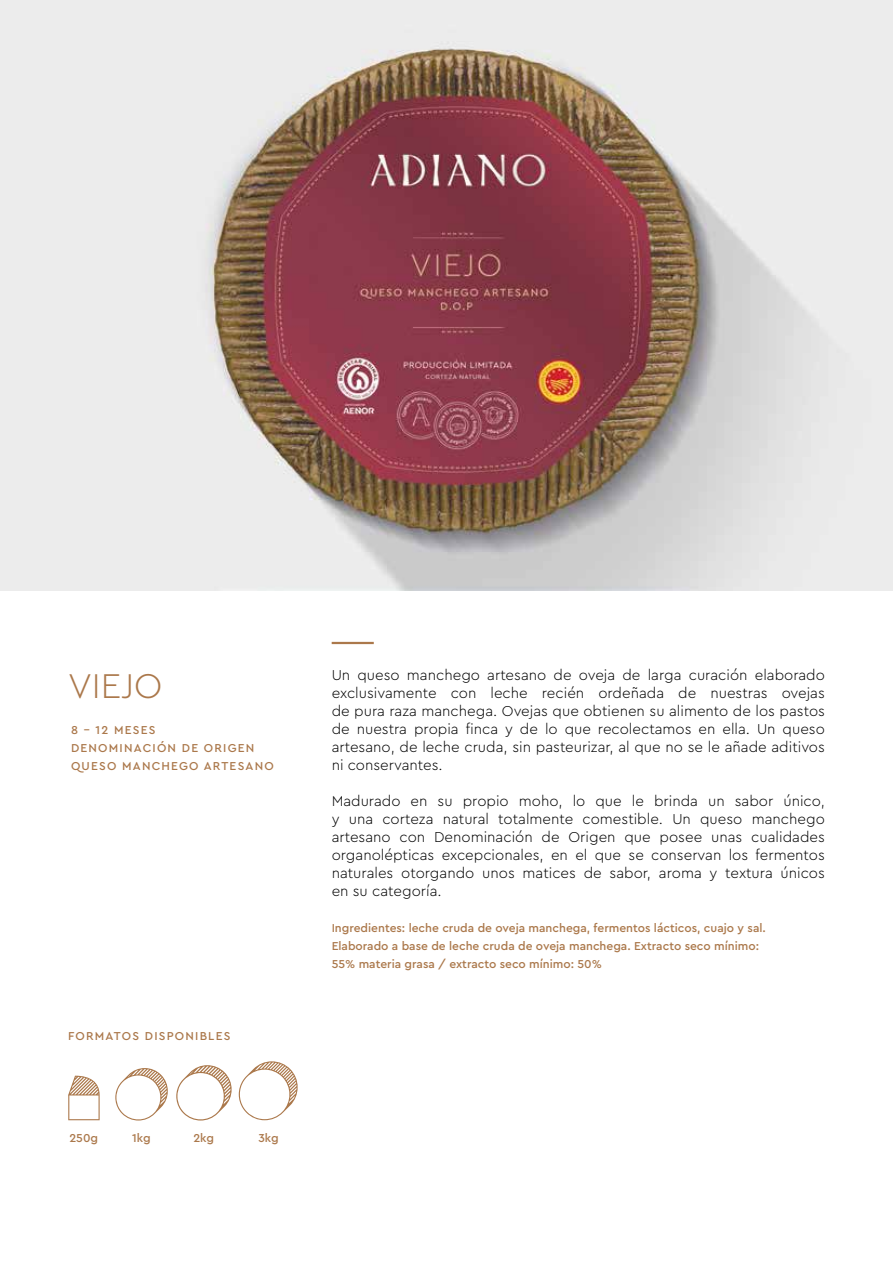
<style>
.page{position:relative;width:893px;height:1263px;background:#fff}
.page>*{position:absolute;margin:0;border:0;box-sizing:border-box;transform-origin:0 0}
.t1{font:300 36px "Cera Pro";color:#ab784b}
.t2{font:300 15px/18px "Cera Pro";color:#000;text-align:justify}
.t3{font:500 12px/18px "Cera Pro";color:#ab784b}
.t4{font:500 12px/18px "Cera Pro";letter-spacing:.1em;color:#ab784b}
</style>
<div class="page">
<svg style="left:115px;top:1068px;width:53px;height:53px"></svg>
<svg style="left:176px;top:1061px;width:122px;height:60px"></svg>
<svg style="left:68px;top:1076px;width:32px;height:44px"></svg>
<img style="left:0;top:0;width:893px;height:590px">
<hr style="left:332px;top:642px;width:42px;height:2px;background:#ab784b">
<h1 class="t1" style="left:68px;top:662px;width:96px">VIEJO</h1>
<p class="t4" style="left:71px;top:720px;width:204px">8 - 12 MESES<br>DENOMINACIÓN DE ORIGEN<br>QUESO MANCHEGO ARTESANO</p>
<p class="t4" style="left:68px;top:1026px;width:164px">FORMATOS DISPONIBLES</p>
<p class="t3" style="left:69px;top:1128px;width:30px">250g</p>
<p class="t3" style="left:132px;top:1128px;width:20px">1kg</p>
<p class="t3" style="left:193px;top:1128px;width:22px">2kg</p>
<p class="t3" style="left:258px;top:1128px;width:22px">3kg</p>
<p class="t2" style="left:332px;top:665px;width:495px">Un queso manchego artesano de oveja de larga curación elaborado exclusivamente con leche recién ordeñada de nuestras ovejas de pura raza manchega. Ovejas que obtienen su alimento de los pastos de nuestra propia finca y de lo que recolectamos en ella. Un queso artesano, de leche cruda, sin pasteurizar, al que no se le añade aditivos ni conservantes.</p>
<p class="t2" style="left:332px;top:791px;width:495px">Madurado en su propio moho, lo que le brinda un sabor único, y una corteza natural totalmente comestible. Un queso manchego artesano con Denominación de Origen que posee unas cualidades organolépticas excepcionales, en el que se conservan los fermentos naturales otorgando unos matices de sabor, aroma y textura únicos en su categoría.</p>
<p class="t3" style="left:332px;top:918px;width:436px">Ingredientes: leche cruda de oveja manchega, fermentos lácticos, cuajo y sal.<br>Elaborado a base de leche cruda de oveja manchega. Extracto seco mínimo:<br>55% materia grasa / extracto seco mínimo: 50%</p>
</div>
